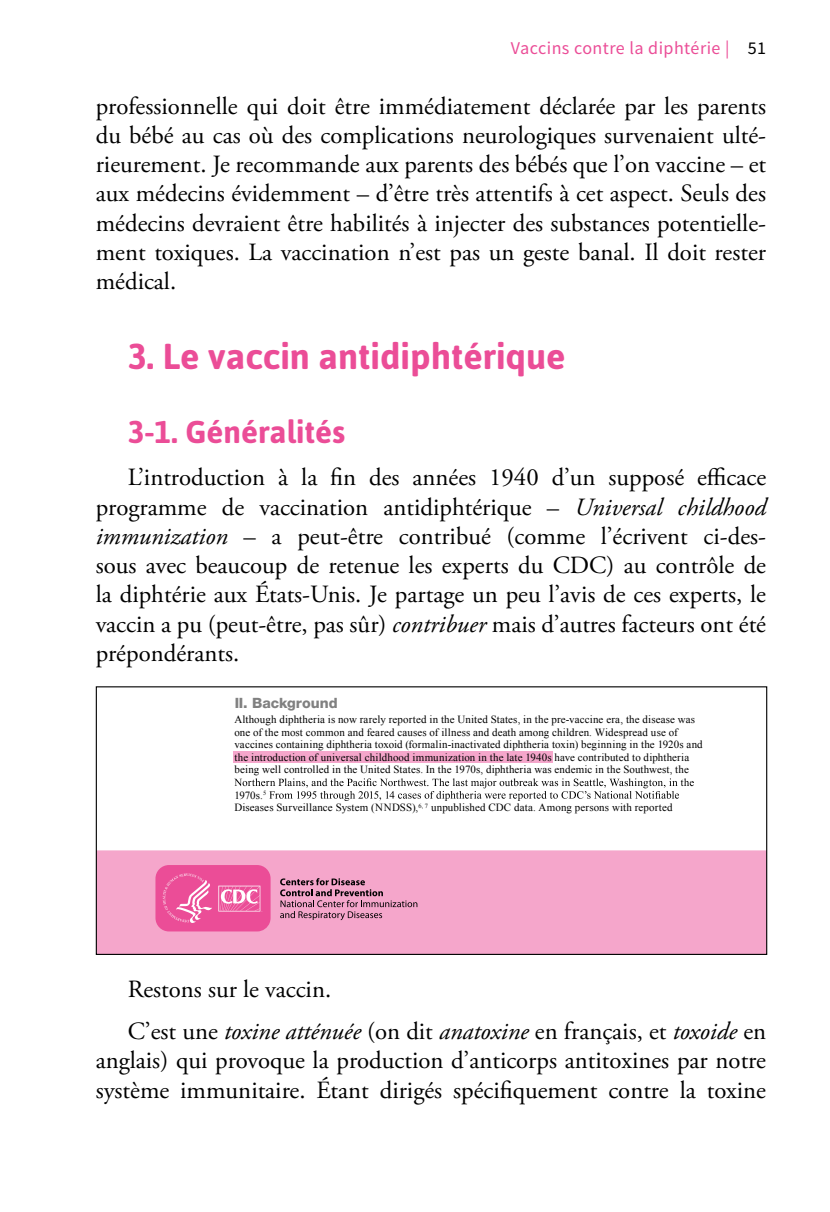
<style>
.page{position:relative;width:830px;height:1212px;background:#fff}
.page>*{position:absolute;margin:0;border:0;box-sizing:border-box;transform-origin:0 0}
.Heading_2{font:700 36px "Asap";color:#eb4d97}
.Heading_3{font:700 31.5px "Asap";color:#eb4d97}
.Texte_courant{font:24.75px/29.2px "Adobe Garamond Pro";color:#000;text-align:justify}
.t1{font:18px "Source Sans Pro";letter-spacing:.025em;color:#eb4d97}
.t2{font:800 14.17px "Helvetica Neue LT Std 85";color:#000}
.t3{font:11.03px/12.6px "Times New Roman";letter-spacing:.01em;color:#000}
.s1{color:#000}
.s2{font-style:italic}
</style>
<div class="page">
<svg style="left:234px;top:778px;width:459px;height:23px"></svg>
<div style="left:96px;top:850px;width:670px;height:104px;background:#f5a6cb"></div>
<svg style="left:280px;top:878px;width:137px;height:42px"></svg>
<svg style="left:155px;top:865px;width:115px;height:66px;background:#ed61a2"></svg>
<div style="left:232px;top:751px;width:320px;height:12px;background:#f5a6cb"></div>
<div style="left:96px;top:686px;width:670px;height:269px;border:1px solid #000"></div>
<p class="t1" style="left:510px;top:37px;width:257px">Vaccins contre la diphtérie | <span class="s1">51</span></p>
<p class="Texte_courant" style="left:96px;top:92px;width:671px">professionnelle qui doit être immédiatement déclarée par les parents du bébé au cas où des complications neurologiques survenaient ulté&shy;rieurement. Je recommande aux parents des bébés que l’on vaccine – et aux médecins évidemment – d’être très attentifs à cet aspect. Seuls des médecins devraient être habilités à injecter des substances potentielle&shy;ment toxiques. La vaccination n’est pas un geste banal. Il doit rester médical.</p>
<p class="Heading_2" style="left:128px;top:332px;width:439px">3. Le vaccin antidiphtérique</p>
<p class="Heading_3" style="left:128px;top:411px;width:219px">3-1. Généralités</p>
<p class="Texte_courant" style="left:96px;top:464px;width:671px;text-indent:32px">L’introduction à la fin des années 1940 d’un supposé efficace programme de vaccination antidiphtérique – <span class="s2">Universal childhood immunization</span> – a peut-être contribué (comme l’écrivent ci-des&shy;sous avec beaucoup de retenue les experts du CDC) au contrôle de la diphtérie aux États-Unis. Je partage un peu l’avis de ces experts, le vaccin a pu (peut-être, pas sûr) <span class="s2">contribuer</span> mais d’autres facteurs ont été prépondérants.</p>
<p class="t2" style="left:234px;top:694px;width:105px">II. Background</p>
<p class="t3" style="left:234px;top:713px;width:469px">Although diphtheria is now rarely reported in the United States, in the pre-vaccine era, the disease was one of the most common and feared causes of illness and death among children. Widespread use of vaccines containing diphtheria toxoid (formalin-inactivated diphtheria toxin) beginning in the 1920s and the introduction of universal childhood immunization in the late 1940s have contributed to diphtheria being well controlled in the United States. In the 1970s, diphtheria was endemic in the Southwest, the</p>
<p class="t3" style="left:234px;top:788px;width:439px">1970s.<sup>5<br></sup>Diseases Surveillance System (NNDSS),<sup>6,</sup> <sup>7</sup> unpublished CDC data. Among persons with reported</p>
<p class="Texte_courant" style="left:128px;top:975px;width:205px">Restons sur le vaccin.</p>
<p class="Texte_courant" style="left:96px;top:1017px;width:671px;text-indent:32px">C’est une <span class="s2">toxine atténuée</span> (on dit <span class="s2">anatoxine</span> en français, et <span class="s2">toxoide</span> en anglais) qui provoque la production d’anticorps antitoxines par notre système immunitaire. Étant dirigés spécifiquement contre la toxine</p>
</div>
